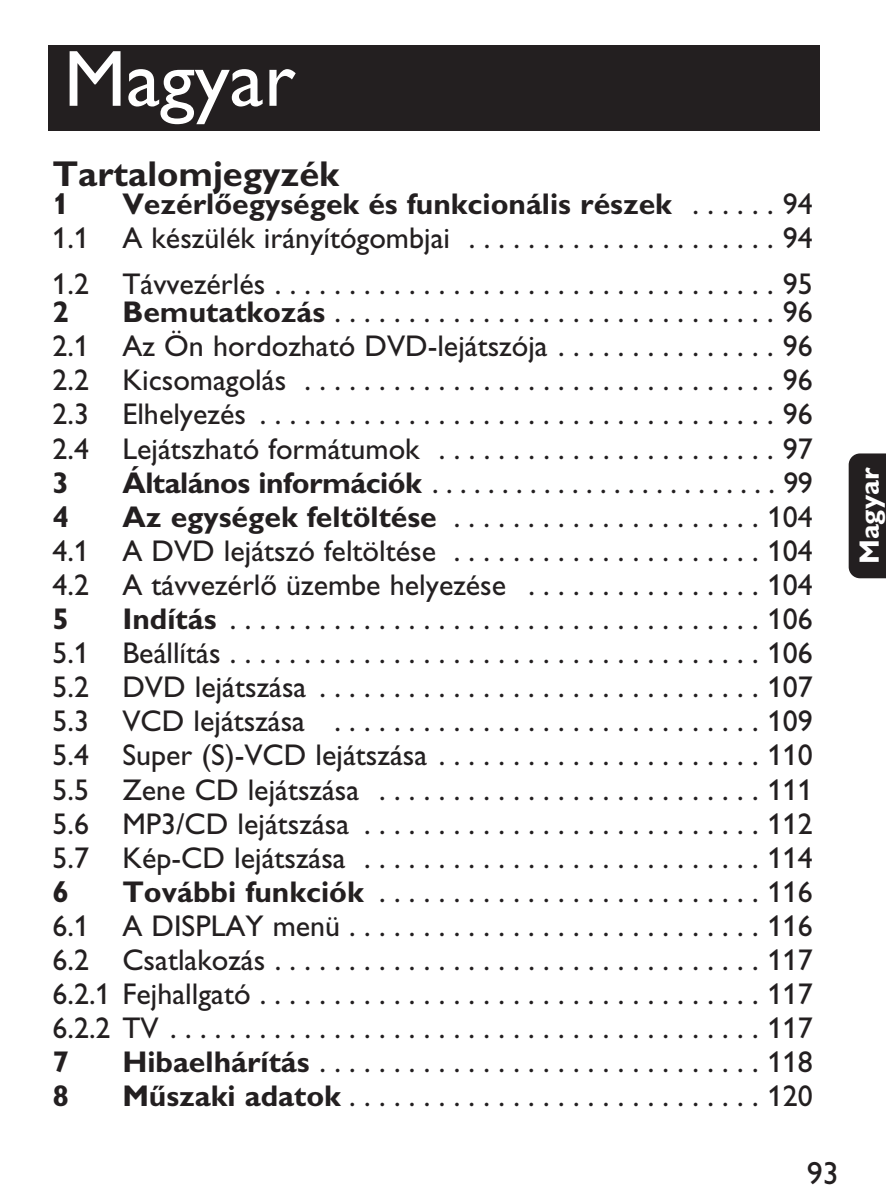
<style>
.page{position:relative;width:886px;height:1189px;background:#fff}
.page>*{position:absolute;margin:0;border:0;box-sizing:border-box;transform-origin:0 0}
.t1{font:80px "Gill Alt One";color:#fff}
.t2{font:700 36px "Gill Sans Alt CE";color:#231f20}
.t3{font:32px "Gill Alt One";color:#231f20}
.t4{font:30px/34px "Gill Sans Alt CE";color:#231f20;text-align:justify}
.t5{font:700 30px "Gill Sans Alt CE";color:#231f20}
.t6{font:700 28px "Gill Sans Alt CE";color:#fff}
.s1{font-weight:700}
</style>
<div class="page">
<div style="left:848px;top:453px;width:37px;height:125px;background:#231f20"></div>
<div style="left:48px;top:45px;width:771px;height:85px;background:#231f20"></div>
<h1 class="t1" style="left:64px;top:48px;width:233px">Magyar</h1>
<p class="t2" style="left:52px;top:160px;width:288px">Tartalomjegyzék</p>
<p class="t5" style="left:52px;top:192px;width:18px">1</p>
<p class="t4" style="left:52px;top:190px;width:761px;text-align:right"><span class="s1">Vezérlőegységek és funkcionális részek</span> . . . . . . 94<br>1.1 A készülék irányítógombjai . . . . . . . . . . . . . . . . . . . . . 94</p>
<p class="t4" style="left:52px;top:269px;width:761px">1.2 Távvezérlés . . . . . . . . . . . . . . . . . . . . . . . . . . . . . . . . . . 95</p>
<p class="t5" style="left:52px;top:300px;width:18px">2</p>
<p class="t4" style="left:52px;top:297px;width:761px;text-indent:70px"><span class="s1">Bemutatkozás</span> . . . . . . . . . . . . . . . . . . . . . . . . . . . . . . 96<br>2.1 Az Ön hordozható DVD-lejátszója . . . . . . . . . . . . . . . 96<br>2.2 Kicsomagolás . . . . . . . . . . . . . . . . . . . . . . . . . . . . . . . . 96<br>2.3 Elhelyezés . . . . . . . . . . . . . . . . . . . . . . . . . . . . . . . . . . . 96<br>2.4 Lejátszható formátumok . . . . . . . . . . . . . . . . . . . . . . . 97</p>
<p class="t5" style="left:52px;top:471px;width:18px">3</p>
<p class="t4" style="left:122px;top:468px;width:691px"><span class="s1">Általános információk</span> . . . . . . . . . . . . . . . . . . . . . . . . . 99</p>
<p class="t5" style="left:52px;top:505px;width:18px">4</p>
<p class="t4" style="left:52px;top:502px;width:761px;text-indent:70px"><span class="s1">Az egységek feltöltése</span> . . . . . . . . . . . . . . . . . . . . . 104<br>4.1 A DVD lejátszó feltöltése . . . . . . . . . . . . . . . . . . . . . 104<br>4.2 A távvezérlő üzembe helyezése . . . . . . . . . . . . . . . . 104</p>
<p class="t5" style="left:52px;top:607px;width:18px">5</p>
<p class="t4" style="left:52px;top:604px;width:761px;text-indent:70px"><span class="s1">Indítás</span> . . . . . . . . . . . . . . . . . . . . . . . . . . . . . . . . . . . . 106<br>5.1 Beállítás . . . . . . . . . . . . . . . . . . . . . . . . . . . . . . . . . . . . 106<br>5.2 DVD lejátszása . . . . . . . . . . . . . . . . . . . . . . . . . . . . . . 107<br>5.3 VCD lejátszása . . . . . . . . . . . . . . . . . . . . . . . . . . . . . 109<br>5.4 Super (S)-VCD lejátszása . . . . . . . . . . . . . . . . . . . . . . 110<br>5.5 Zene CD lejátszása . . . . . . . . . . . . . . . . . . . . . . . . . . 111<br>5.6 MP3/CD lejátszása . . . . . . . . . . . . . . . . . . . . . . . . . . . 112<br>5.7 Kép-CD lejátszása . . . . . . . . . . . . . . . . . . . . . . . . . . . 114</p>
<p class="t5" style="left:52px;top:879px;width:18px">6</p>
<p class="t4" style="left:52px;top:877px;width:761px;text-indent:70px"><span class="s1">További funkciók</span> . . . . . . . . . . . . . . . . . . . . . . . . . . 116<br>6.1 A DISPLAY menü . . . . . . . . . . . . . . . . . . . . . . . . . . . . 116<br>6.2 Csatlakozás . . . . . . . . . . . . . . . . . . . . . . . . . . . . . . . . . 117<br>6.2.1 Fejhallgató . . . . . . . . . . . . . . . . . . . . . . . . . . . . . . . . . . 117<br>6.2.2 TV . . . . . . . . . . . . . . . . . . . . . . . . . . . . . . . . . . . . . . . . 117</p>
<p class="t5" style="left:52px;top:1050px;width:18px">7</p>
<p class="t4" style="left:122px;top:1047px;width:691px"><span class="s1">Hibaelhárítás</span> . . . . . . . . . . . . . . . . . . . . . . . . . . . . . . 118</p>
<p class="t5" style="left:52px;top:1084px;width:18px">8</p>
<p class="t4" style="left:122px;top:1081px;width:691px"><span class="s1">Műszaki adatok</span> . . . . . . . . . . . . . . . . . . . . . . . . . . . . 120</p>
<p class="t3" style="left:806px;top:1160px;width:33px">93</p>
<p class="t6" style="left:857px;top:564px;width:98px;rotate:-90deg">Magyar</p>
</div>
